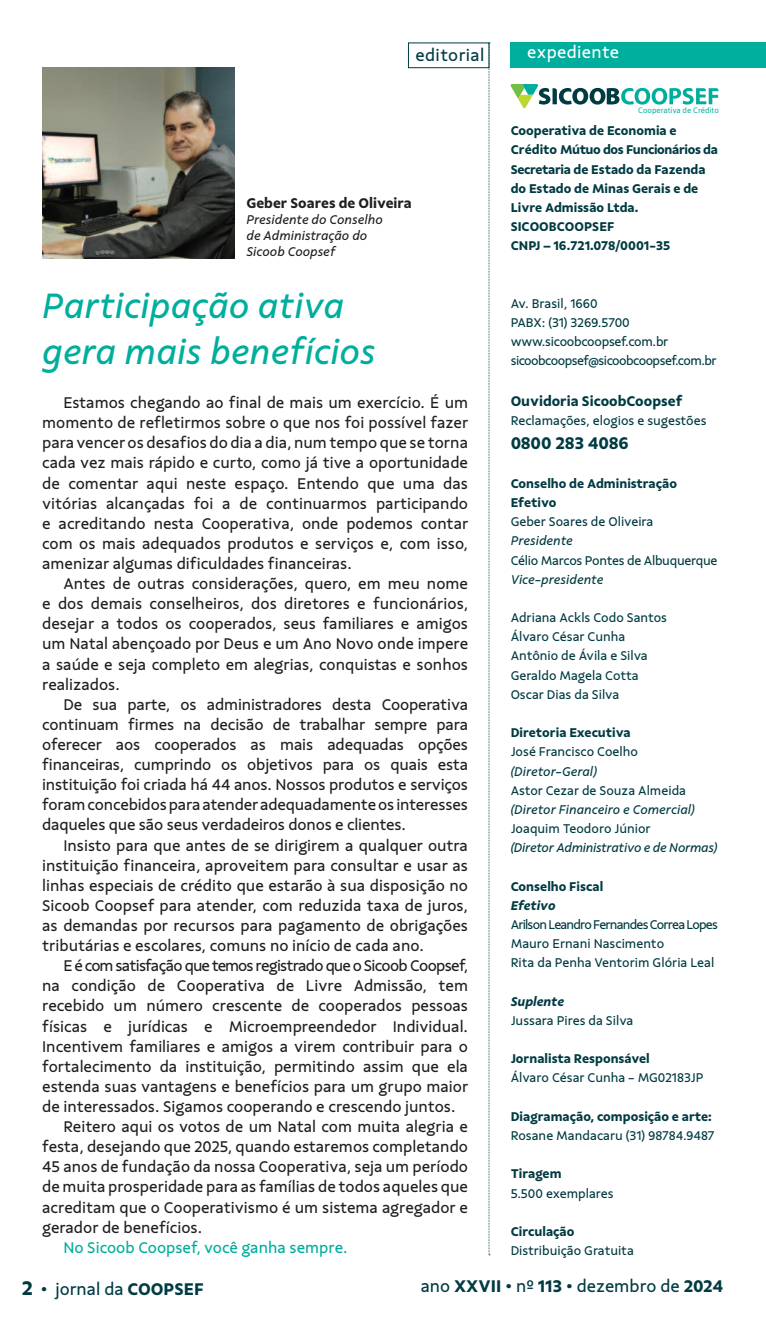
<style>
.page{position:relative;width:766px;height:1319px;background:#fff}
.page>*{position:absolute;margin:0;border:0;box-sizing:border-box;transform-origin:0 0}
.t1{font:italic 37.5px/45px "Sicoob Sans RC4";color:#00ae9d}
.t2{font:18px "Sicoob Sans RC4";color:#003b42}
.t3{font:700 18px "Sicoob Sans RC4";color:#003b42}
.t4{font:18px "Sicoob Sans RC4";letter-spacing:.02em;color:#fff}
.t5{font:18px "Sicoob Sans RC4";letter-spacing:.02em;color:#003b42}
.t6{font:16.5px/20.1px "Sicoob Sans RC4";color:#231f20;text-align:justify}
.t7{font:16.5px "Sicoob Sans RC4";letter-spacing:-.045em;color:#231f20}
.t8{font:16.5px "Sicoob Sans RC4";color:#00ae9d}
.t9{font:700 15px "Sicoob Sans RC4";color:#003b42}
.t10{font:700 15px "Sicoob Sans RC4";color:#231f20}
.t11{font:13.5px/19.2px "Sicoob Sans RC4";color:#003b42}
.t12{font:700 13.5px/19.2px "Sicoob Sans RC4";color:#003b42}
.t13{font:italic 13.5px "Sicoob Sans RC4";letter-spacing:-.01em;color:#003b42}
.t14{font:13.5px/19.2px "Sicoob Sans RC4";letter-spacing:-.03em;color:#003b42}
.t15{font:italic 13.5px/16.2px "Sicoob Sans RC4";color:#231f20}
.t16{font:13.5px "Sicoob Sans RC4";letter-spacing:-.02em;color:#003b42}
.t17{font:italic 700 13.5px "Sicoob Sans RC4";color:#003b42}
.t18{font:7.8px "Asap";color:#00ae9d}
.s1{font-size:21px}
.s2{font-weight:400}
.s3{font-weight:700}
</style>
<div class="page">
<div style="left:510px;top:43px;width:255px;height:25px;background:#00ae9d"></div>
<svg style="left:488px;top:43px;width:2px;height:1212px;background:#c6d2d4"></svg>
<svg style="left:510px;top:84px;width:208px;height:24px"></svg>
<div style="left:408px;top:43px;width:81px;height:25px;border:1px solid #003b42"></div>
<img style="left:42px;top:67px;width:192px;height:192px">
<p class="t5" style="left:415px;top:46px;width:70px">editorial</p>
<p class="t10" style="left:246px;top:195px;width:167px">Geber Soares de Oliveira</p>
<p class="t15" style="left:246px;top:212px;width:138px">Presidente do Conselho de Administração do<br>Sicoob Coopsef</p>
<h1 class="t1" style="left:42px;top:286px;width:335px">Participação ativa gera mais benefícios</h1>
<p class="t6" style="left:42px;top:393px;width:427px;text-indent:21px">Estamos chegando ao final de mais um exercício. É um momento de refletirmos sobre o que nos foi possível fazer para vencer os desafios do dia a dia, num tempo que se torna cada vez mais rápido e curto, como já tive a oportunidade de comentar aqui neste espaço. Entendo que uma das vitórias alcançadas foi a de continuarmos participando e acreditando nesta Cooperativa, onde podemos contar com os mais adequados produtos e serviços e, com isso, amenizar algumas dificuldades financeiras.</p>
<p class="t6" style="left:42px;top:574px;width:427px;text-indent:21px">Antes de outras considerações, quero, em meu nome e dos demais conselheiros, dos diretores e funcionários, desejar a todos os cooperados, seus familiares e amigos um Natal abençoado por Deus e um Ano Novo onde impere a saúde e seja completo em alegrias, conquistas e sonhos realizados.</p>
<p class="t6" style="left:42px;top:694px;width:427px;text-indent:21px">De sua parte, os administradores desta Cooperativa continuam firmes na decisão de trabalhar sempre para oferecer aos cooperados as mais adequadas opções financeiras, cumprindo os objetivos para os quais esta instituição foi criada há 44 anos. Nossos produtos e serviços foram concebidos para atender adequadamente os interesses daqueles que são seus verdadeiros donos e clientes.</p>
<p class="t6" style="left:42px;top:835px;width:427px;text-indent:21px">Insisto para que antes de se dirigirem a qualquer outra instituição financeira, aproveitem para consultar e usar as linhas especiais de crédito que estarão à sua disposição no Sicoob Coopsef para atender, com reduzida taxa de juros, as demandas por recursos para pagamento de obrigações tributárias e escolares, comuns no início de cada ano.</p>
<p class="t7" style="left:63px;top:957px;width:406px">E é com satisfação que temos registrado que o Sicoob Coopsef,</p>
<p class="t6" style="left:42px;top:976px;width:427px">na condição de Cooperativa de Livre Admissão, tem</p>
<p class="t6" style="left:42px;top:996px;width:427px">recebido um número crescente de cooperados pessoas</p>
<p class="t6" style="left:42px;top:1016px;width:427px">físicas e jurídicas e Microempreendedor Individual.</p>
<p class="t6" style="left:42px;top:1036px;width:427px">Incentivem familiares e amigos a virem contribuir para o</p>
<p class="t6" style="left:42px;top:1056px;width:427px">fortalecimento da instituição, permitindo assim que ela</p>
<p class="t6" style="left:42px;top:1076px;width:427px">estenda suas vantagens e benefícios para um grupo maior</p>
<p class="t6" style="left:42px;top:1096px;width:415px">de interessados. Sigamos cooperando e crescendo juntos.</p>
<p class="t6" style="left:63px;top:1116px;width:406px">Reitero aqui os votos de um Natal com muita alegria e</p>
<p class="t6" style="left:42px;top:1136px;width:427px">festa, desejando que 2025, quando estaremos completando</p>
<p class="t6" style="left:42px;top:1156px;width:427px">45 anos de fundação da nossa Cooperativa, seja um período</p>
<p class="t6" style="left:42px;top:1177px;width:427px">de muita prosperidade para as famílias de todos aqueles que</p>
<p class="t6" style="left:42px;top:1197px;width:427px">acreditam que o Cooperativismo é um sistema agregador e</p>
<p class="t6" style="left:42px;top:1217px;width:161px">gerador de benefícios.</p>
<p class="t8" style="left:63px;top:1238px;width:285px">No Sicoob Coopsef, você ganha sempre.</p>
<p class="t4" style="left:527px;top:43px;width:93px">expediente</p>
<p class="t18" style="left:638px;top:107px;width:82px">Cooperativa de Crédito</p>
<p class="t12" style="left:510px;top:121px;width:209px">Cooperativa de Economia e<br>Crédito Mútuo dos Funcionários da<br>Secretaria de Estado da Fazenda do Estado de Minas Gerais e de<br>Livre Admissão Ltda.<br>SICOOBCOOPSEF<br>CNPJ – 16.721.078/0001-35</p>
<p class="t14" style="left:510px;top:294px;width:207px">Av. Brasil, 1660<br>PABX: (31) 3269.5700 www.sicoobcoopsef.com.br sicoobcoopsef@sicoobcoopsef.com.br</p>
<p class="t9" style="left:510px;top:393px;width:173px">Ouvidoria SicoobCoopsef</p>
<p class="t11" style="left:510px;top:411px;width:197px">Reclamações, elogios e sugestões</p>
<p class="t3" style="left:510px;top:434px;width:120px">0800 283 4086</p>
<p class="t12" style="left:510px;top:474px;width:168px">Conselho de Administração<br>Efetivo</p>
<p class="t11" style="left:510px;top:512px;width:144px">Geber Soares de Oliveira</p>
<p class="t13" style="left:510px;top:535px;width:64px">Presidente</p>
<p class="t16" style="left:510px;top:553px;width:208px">Célio Marcos Pontes de Albuquerque</p>
<p class="t13" style="left:510px;top:573px;width:94px">Vice-presidente</p>
<p class="t11" style="left:510px;top:608px;width:158px">Adriana Ackls Codo Santos<br>Álvaro César Cunha<br>Antônio de Ávila e Silva<br>Geraldo Magela Cotta<br>Oscar Dias da Silva</p>
<p class="t12" style="left:510px;top:723px;width:122px">Diretoria Executiva</p>
<p class="t11" style="left:510px;top:742px;width:129px">José Francisco Coelho</p>
<p class="t13" style="left:510px;top:765px;width:88px">(Diretor-Geral)</p>
<p class="t11" style="left:510px;top:781px;width:177px">Astor Cezar de Souza Almeida</p>
<p class="t13" style="left:510px;top:803px;width:186px">(Diretor Financeiro e Comercial)</p>
<p class="t11" style="left:510px;top:819px;width:142px">Joaquim Teodoro Júnior</p>
<p class="t13" style="left:510px;top:842px;width:208px">(Diretor Administrativo e de Normas)</p>
<p class="t12" style="left:510px;top:876px;width:94px">Conselho Fiscal</p>
<p class="t17" style="left:510px;top:899px;width:46px">Efetivo</p>
<p class="t11" style="left:510px;top:915px;width:209px">Arilson Leandro Fernandes Correa Lopes<br>Mauro Ernani Nascimento<br>Rita da Penha Ventorim Glória Leal</p>
<p class="t17" style="left:510px;top:995px;width:55px">Suplente</p>
<p class="t11" style="left:510px;top:1011px;width:124px">Jussara Pires da Silva</p>
<p class="t12" style="left:510px;top:1049px;width:140px">Jornalista Responsável</p>
<p class="t11" style="left:510px;top:1068px;width:194px">Álvaro César Cunha - MG02183JP</p>
<p class="t12" style="left:510px;top:1106px;width:203px">Diagramação, composição e arte:</p>
<p class="t11" style="left:510px;top:1126px;width:205px">Rosane Mandacaru (31) 98784.9487</p>
<p class="t12" style="left:510px;top:1164px;width:52px">Tiragem</p>
<p class="t11" style="left:510px;top:1183px;width:105px">5.500 exemplares</p>
<p class="t12" style="left:510px;top:1221px;width:65px">Circulação</p>
<p class="t11" style="left:510px;top:1241px;width:125px">Distribuição Gratuita</p>
<p class="t3" style="left:22px;top:1279px;width:183px"><span class="s1">2</span> • <span class="s2">jornal da</span> COOPSEF</p>
<p class="t2" style="left:420px;top:1276px;width:304px">ano <span class="s3">XXVII •</span> nº <span class="s3">113 •</span> dezembro de <span class="s3">2024</span></p>
</div>
